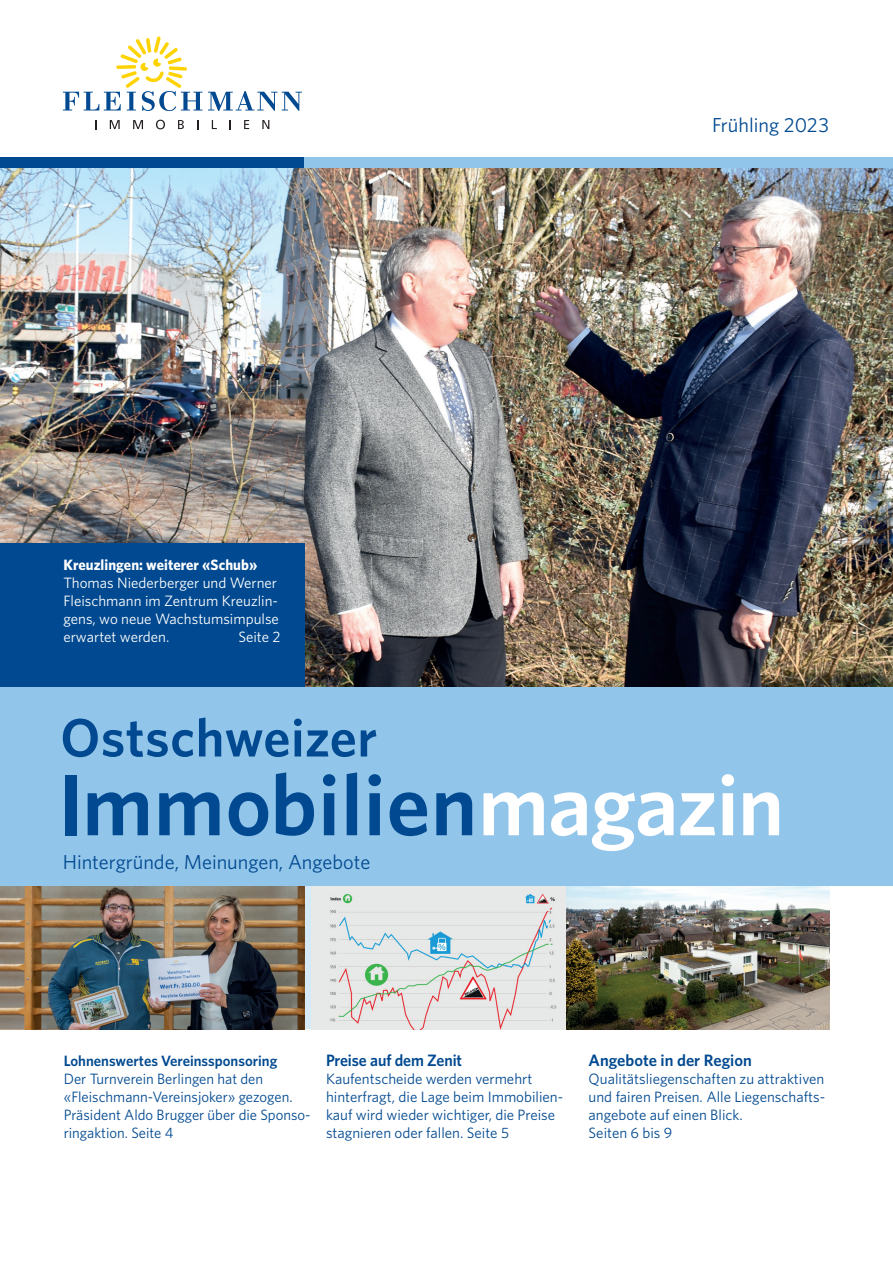
<style>
.page{position:relative;width:893px;height:1263px;background:#fff}
.page>*{position:absolute;margin:0;border:0;box-sizing:border-box;transform-origin:0 0}
.t1{font:600 87px "Whitney";color:#014990}
.t2{font:600 54px "Whitney";letter-spacing:.01em;color:#014990}
.t3{font:20.25px "Whitney";color:#014990}
.t4{font:600 16.5px "Whitney";letter-spacing:-.005em;color:#014990}
.t5{font:600 16.5px "Whitney";letter-spacing:-.005em;color:#014990;scale:.96 1}
.t6{font:15px/18px "Whitney";color:#014990}
.t7{font:15px/18px "Whitney";color:#fff}
.t8{font:600 15px "Whitney";color:#014990}
.t9{font:700 15px "Whitney";letter-spacing:.005em;color:#fff}
.s1{color:#fff}
</style>
<div class="page">
<img style="left:0;top:168px;width:893px;height:519px">
<div style="left:1px;top:543px;width:304px;height:145px;background:#014990"></div>
<div style="left:305px;top:884px;width:262px;height:145px;background:#d6e9f7"></div>
<img style="left:311px;top:885px;width:256px;height:144px">
<img style="left:567px;top:885px;width:262px;height:144px">
<img style="left:0;top:885px;width:305px;height:144px">
<div style="left:0;top:157px;width:305px;height:11px;background:#014990"></div>
<div style="left:305px;top:157px;width:588px;height:11px;background:#92c5ea"></div>
<div style="left:0;top:687px;width:893px;height:198px;background:#92c5ea"></div>
<svg style="left:208px;top:91px;width:94px;height:20px"></svg>
<svg style="left:63px;top:37px;width:139px;height:74px"></svg>
<svg style="left:110px;top:120px;width:10px;height:9px"></svg>
<svg style="left:133px;top:120px;width:10px;height:9px"></svg>
<svg style="left:156px;top:120px;width:9px;height:9px"></svg>
<svg style="left:178px;top:120px;width:6px;height:9px"></svg>
<svg style="left:212px;top:120px;width:5px;height:9px"></svg>
<svg style="left:229px;top:120px;width:2px;height:9px"></svg>
<svg style="left:244px;top:120px;width:5px;height:9px"></svg>
<svg style="left:262px;top:120px;width:7px;height:9px"></svg>
<p class="t9" style="left:63px;top:555px;width:195px">Kreuzlingen: weiterer «Schub»</p>
<p class="t7" style="left:63px;top:574px;width:217px">Thomas Niederberger und Werner<br>Fleischmann im Zentrum Kreuzlin&shy;gens, wo neue Wachstumsimpulse erwartet werden.</p>
<p class="t7" style="left:238px;top:628px;width:44px">Seite 2</p>
<h3 class="t3" style="left:712px;top:112px;width:119px">Frühling 2023</h3>
<h2 class="t2" style="left:60px;top:702px;width:318px">Ostschweizer</h2>
<h1 class="t1" style="left:58px;top:747px;width:728px">Immobilien<span class="s1">magazin</span></h1>
<h3 class="t3" style="left:63px;top:848px;width:309px">Hintergründe, Meinungen, Angebote</h3>
<p class="t8" style="left:64px;top:1050px;width:215px">Lohnenswertes Vereinssponsoring</p>
<p class="t6" style="left:64px;top:1069px;width:248px">Der Turnverein Berlingen hat den «Fleischmann-Vereinsjoker» gezogen.<br>Präsident Aldo Brugger über die Sponso&shy;ringaktion. Seite 4</p>
<p class="t5" style="left:326px;top:1049px;width:143px">Preise auf dem Zenit</p>
<p class="t6" style="left:326px;top:1069px;width:239px">Kaufentscheide werden vermehrt hinterfragt, die Lage beim Immobilien&shy;kauf wird wieder wichtiger, die Preise stagnieren oder fallen. Seite 5</p>
<p class="t4" style="left:589px;top:1049px;width:165px">Angebote in der Region</p>
<p class="t6" style="left:589px;top:1069px;width:237px">Qualitätsliegenschaften zu attraktiven und fairen Preisen. Alle Liegenschafts&shy;angebote auf einen Blick.<br>Seiten 6 bis 9</p>
</div>
